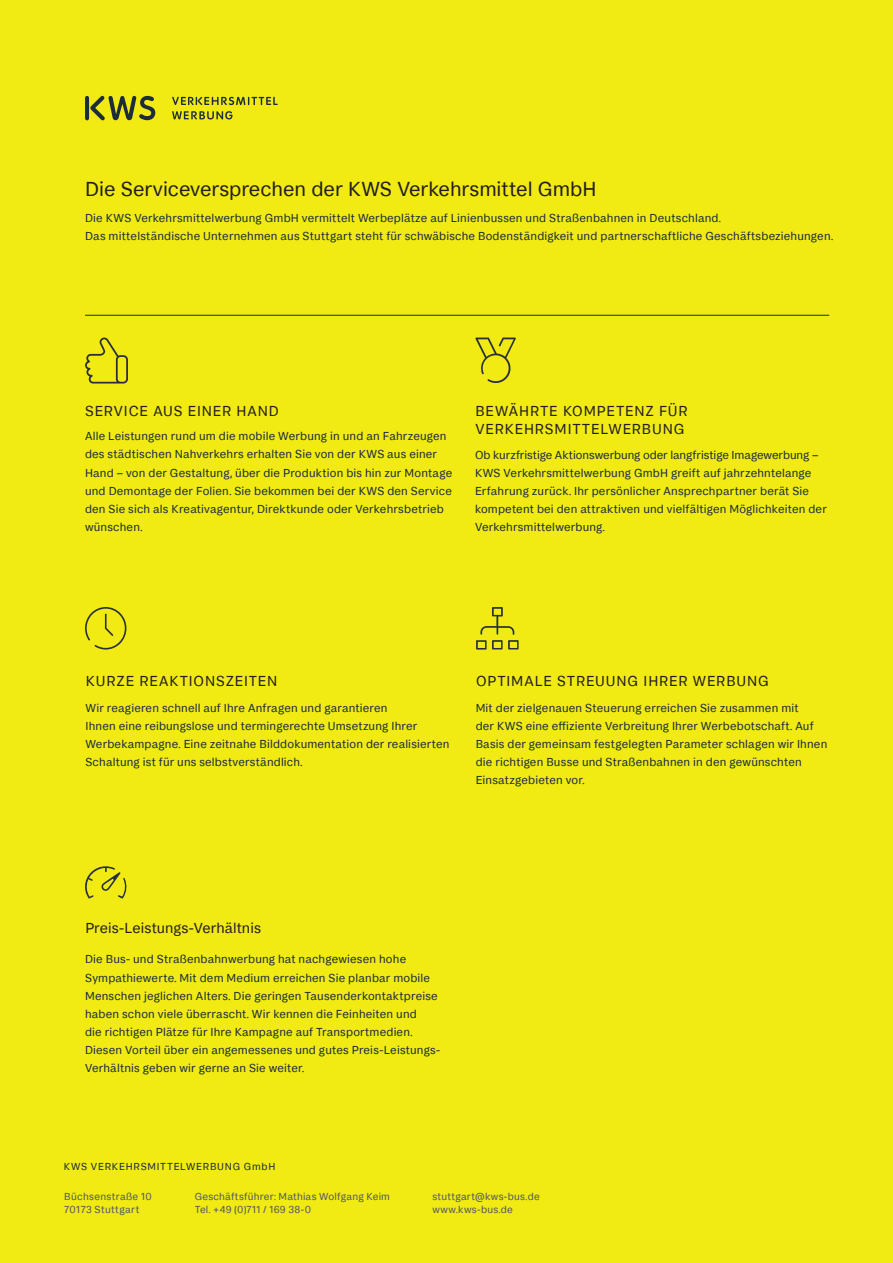
<style>
.page{position:relative;width:893px;height:1263px;background:#f1ea13}
.page>*{position:absolute;margin:0;border:0;box-sizing:border-box;transform-origin:0 0}
.t1{font:21px "FS Koopman";letter-spacing:-.005em;color:#231f20}
.t2{font:15px/18px "FS Koopman";letter-spacing:.055em;color:#231f20}
.t3{font:15px "FS Koopman";letter-spacing:.005em;color:#231f20}
.t4{font:12px/18px "FS Koopman";letter-spacing:.015em;color:#1a2c3b}
.t5{font:10.5px/13.5px "FS Koopman";letter-spacing:.02em;color:#4f5760}
.t6{font:10.5px "FS Koopman";letter-spacing:.07em;color:#1d2c3b}
</style>
<div class="page">
<svg style="left:85px;top:95px;width:71px;height:25px"></svg>
<svg style="left:172px;top:96px;width:106px;height:9px"></svg>
<svg style="left:172px;top:111px;width:61px;height:9px"></svg>
<hr style="left:85px;top:315px;width:744px;height:1px;background:#1a2c3b">
<svg style="left:85px;top:338px;width:43px;height:46px"></svg>
<svg style="left:475px;top:338px;width:41px;height:45px"></svg>
<svg style="left:85px;top:607px;width:41px;height:42px"></svg>
<svg style="left:85px;top:866px;width:42px;height:32px"></svg>
<svg style="left:476px;top:607px;width:43px;height:43px"></svg>
<h1 class="t1" style="left:85px;top:176px;width:364px">Busw bung im Stadtgebi t Waiblingen</h1>
<h1 class="t1" style="left:85px;top:176px;width:513px">Die Serviceversprechen der KWS Verkehrsmittel GmbH</h1>
<p class="t4" style="left:85px;top:209px;width:750px">Die KWS Verkehrsmittelwerbung GmbH vermittelt Werbeplätze auf Linienbussen und Straßenbahnen in Deutschland.<br>Das mittelständische Unternehmen aus Stuttgart steht für schwäbische Bodenständigkeit und partnerschaftliche Geschäftsbeziehungen.</p>
<p class="t2" style="left:85px;top:402px;width:195px">SERVICE AUS EINER HAND</p>
<p class="t4" style="left:85px;top:427px;width:369px">Alle Leistungen rund um die mobile Werbung in und an Fahrzeugen des städtischen Nahverkehrs erhalten Sie von der KWS aus einer Hand – von der Gestaltung, über die Produktion bis hin zur Montage und Demontage der Folien. Sie bekommen bei der KWS den Service den Sie sich als Kreativagentur, Direktkunde oder Verkehrsbetrieb wünschen.</p>
<p class="t2" style="left:475px;top:402px;width:214px">BEWÄHRTE KOMPETENZ FÜR<br>VERKEHRSMITTELWERBUNG</p>
<p class="t4" style="left:475px;top:445px;width:353px">Ob kurzfristige Aktionswerbung oder langfristige Imagewerbung – KWS Verkehrsmittelwerbung GmbH greift auf jahrzehntelange Erfahrung zurück. Ihr persönlicher Ansprechpartner berät Sie kompetent bei den attraktiven und vielfältigen Möglichkeiten der Verkehrsmittelwerbung.</p>
<p class="t2" style="left:86px;top:672px;width:193px">KURZE REAKTIONSZEITEN</p>
<p class="t4" style="left:85px;top:698px;width:366px">Wir reagieren schnell auf Ihre Anfragen und garantieren<br>Ihnen eine reibungslose und termingerechte Umsetzung Ihrer Werbekampagne. Eine zeitnahe Bilddokumentation der realisierten Schaltung ist für uns selbstverständlich.</p>
<p class="t2" style="left:476px;top:672px;width:294px">OPTIMALE STREUUNG IHRER WERBUNG</p>
<p class="t4" style="left:476px;top:698px;width:353px">Mit der zielgenauen Steuerung erreichen Sie zusammen mit<br>der KWS eine effiziente Verbreitung Ihrer Werbebotschaft. Auf Basis der gemeinsam festgelegten Parameter schlagen wir Ihnen die richtigen Busse und Straßenbahnen in den gewünschten Einsatzgebieten vor.</p>
<p class="t3" style="left:85px;top:920px;width:177px">Preis-Leistungs-Verhältnis</p>
<p class="t4" style="left:85px;top:950px;width:357px">Die Bus- und Straßenbahnwerbung hat nachgewiesen hohe Sympathiewerte. Mit dem Medium erreichen Sie planbar mobile Menschen jeglichen Alters. Die geringen Tausenderkontaktpreise haben schon viele überrascht. Wir kennen die Feinheiten und<br>die richtigen Plätze für Ihre Kampagne auf Transportmedien.<br>Diesen Vorteil über ein angemessenes und gutes Preis-Leistungs-Verhältnis geben wir gerne an Sie weiter.</p>
<p class="t6" style="left:64px;top:1160px;width:213px">KWS VERKEHRSMITTELWERBUNG GmbH</p>
<p class="t5" style="left:64px;top:1189px;width:89px">Büchsenstraße 10<br>70173 Stuttgart</p>
<p class="t5" style="left:195px;top:1189px;width:197px">Geschäftsführer: Mathias Wolfgang Keim<br>Tel. +49 (0)711 / 169 38-0</p>
<p class="t5" style="left:432px;top:1189px;width:109px">stuttgart@kws-bus.de www.kws-bus.de</p>
</div>
